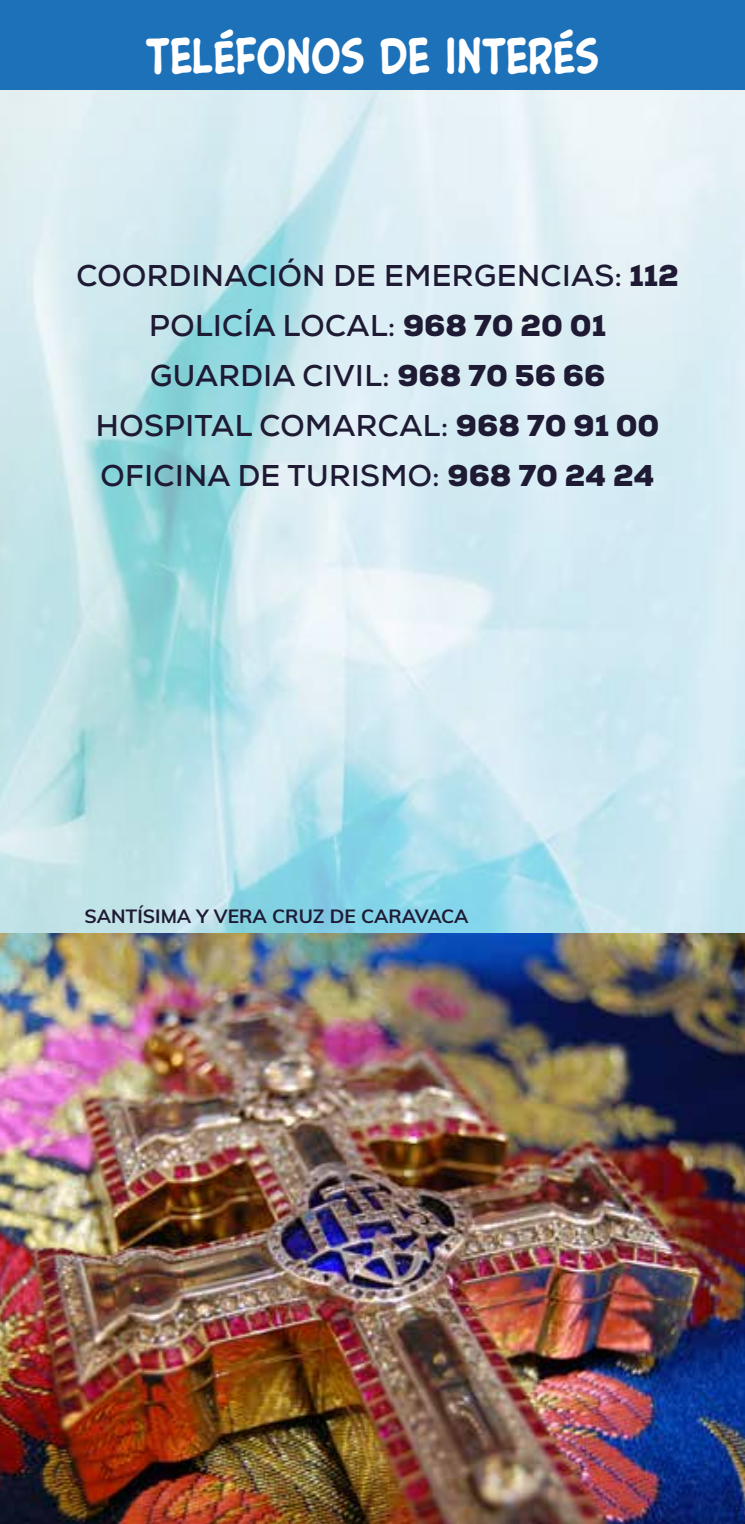
<style>
.page{position:relative;width:745px;height:1524px;background:#fff}
.page>*{position:absolute;margin:0;border:0;box-sizing:border-box;transform-origin:0 0}
.t1{font:700 41px "CC Samaritan Tall Lower";color:#fff}
.t2{font:700 30px/50px "Nexa";letter-spacing:.015em;color:#1e1a34;text-align:center}
.t3{font:700 19.25px "Muli";color:#1e1a34}
.s1{font-weight:900}
</style>
<div class="page">
<img style="left:0;top:89px;width:744px;height:844px">
<div style="left:0;top:0;width:744px;height:89px;background:#1d71b8"></div>
<img style="left:0;top:933px;width:744px;height:591px">
<h1 class="t1" style="left:146px;top:29px;width:454px">TELÉFONOS DE INTERÉS</h1>
<p class="t2" style="left:76px;top:251px;width:603px">COORDINACIÓN DE EMERGENCIAS: <span class="s1">112<br></span>POLICÍA LOCAL: <span class="s1">968 70 20 01<br></span>GUARDIA CIVIL: <span class="s1">968 70 56 66<br></span>HOSPITAL COMARCAL: <span class="s1">968 70 91 00<br></span>OFICINA DE TURISMO: <span class="s1">968 70 24 24</span></p>
<p class="t3" style="left:84px;top:901px;width:385px">SANTÍSIMA Y VERA CRUZ DE CARAVACA</p>
</div>
